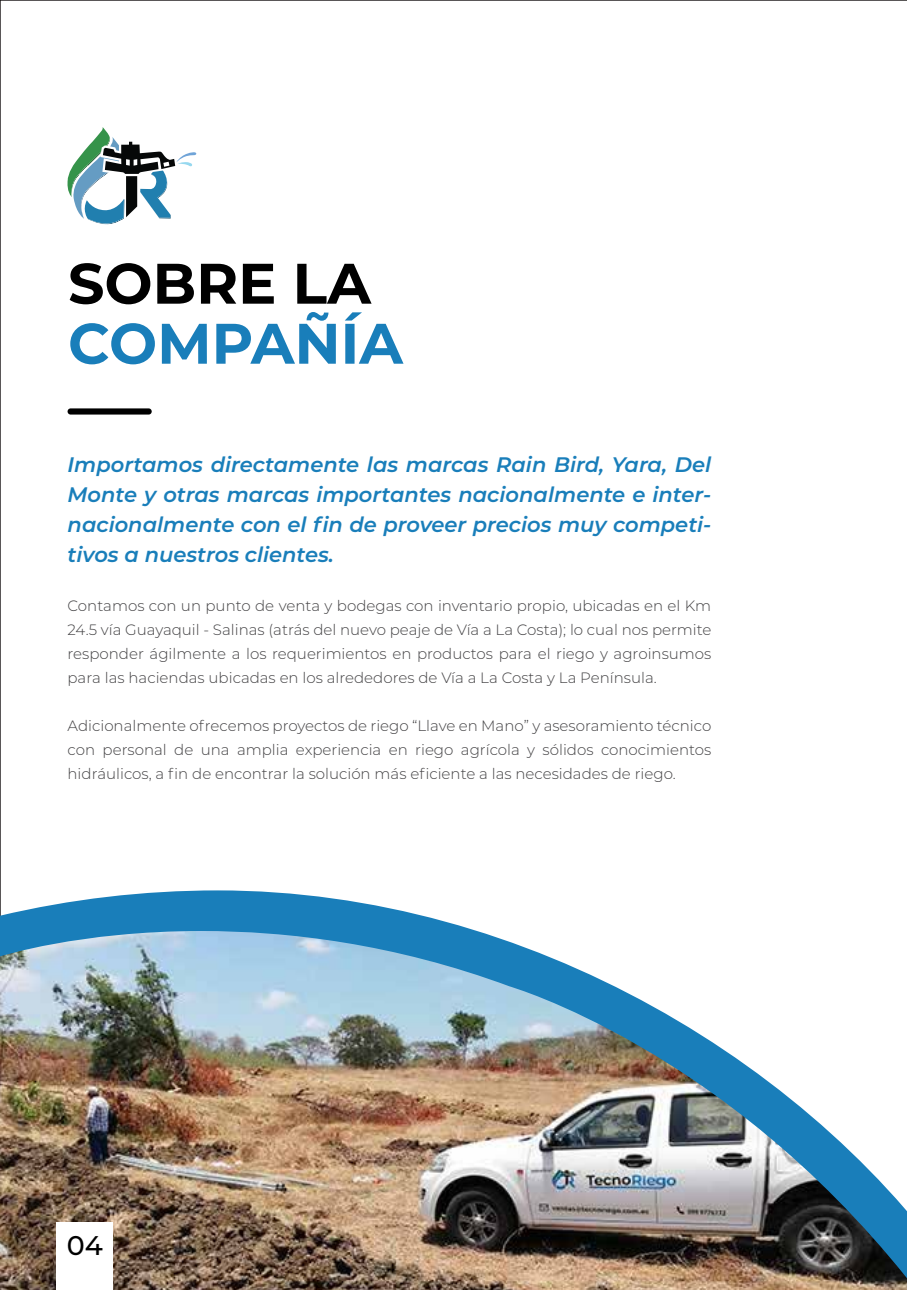
<style>
.page{position:relative;width:907px;height:1290px;background:#fff}
.page>*{position:absolute;margin:0;border:0;box-sizing:border-box;transform-origin:0 0}
.t1{font:700 57px "Montserrat";color:#197eba}
.t2{font:700 57px "Montserrat";color:#000}
.t3{font:500 27px "Montserrat";color:#000}
.t4{font:italic 600 21px/30px "Montserrat";color:#197eba;text-align:justify}
.t5{font:300 15px/24px "Montserrat";color:#424143;text-align:justify}
</style>
<div class="page">
<div style="left:68px;top:408px;width:84px;height:7px;background:#000;border-radius:3px"></div>
<svg style="left:0;top:890px;width:477px;height:41px;fill:#197eba"></svg>
<svg style="left:67px;top:127px;width:129px;height:97px"></svg>
<img style="left:0;top:931px;width:906px;height:359px">
<div style="left:56px;top:1222px;width:57px;height:68px;background:#fff"></div>
<h1 class="t2" style="left:68px;top:242px;width:304px">SOBRE LA</h1>
<h1 class="t1" style="left:68px;top:302px;width:336px">COMPAÑÍA</h1>
<h3 class="t4" style="left:68px;top:449px;width:645px">Importamos directamente las marcas Rain Bird, Yara, Del Monte y otras marcas importantes nacionalmente e inter&shy;nacionalmente con el fin de proveer precios muy competi&shy;tivos a nuestros clientes.</h3>
<p class="t5" style="left:68px;top:593px;width:645px">Contamos con un punto de venta y bodegas con inventario propio, ubicadas en el Km 24.5 vía Guayaquil - Salinas (atrás del nuevo peaje de Vía a La Costa); lo cual nos permite responder ágilmente a los requerimientos en productos para el riego y agroinsumos para las haciendas ubicadas en los alrededores de Vía a La Costa y La Península.</p>
<p class="t5" style="left:68px;top:713px;width:645px">Adicionalmente ofrecemos proyectos de riego “Llave en Mano” y asesoramiento técnico con personal de una amplia experiencia en riego agrícola y sólidos conocimientos hidráulicos, a fin de encontrar la solución más eficiente a las necesidades de riego.</p>
<h2 class="t3" style="left:67px;top:1227px;width:38px">04</h2>
</div>
